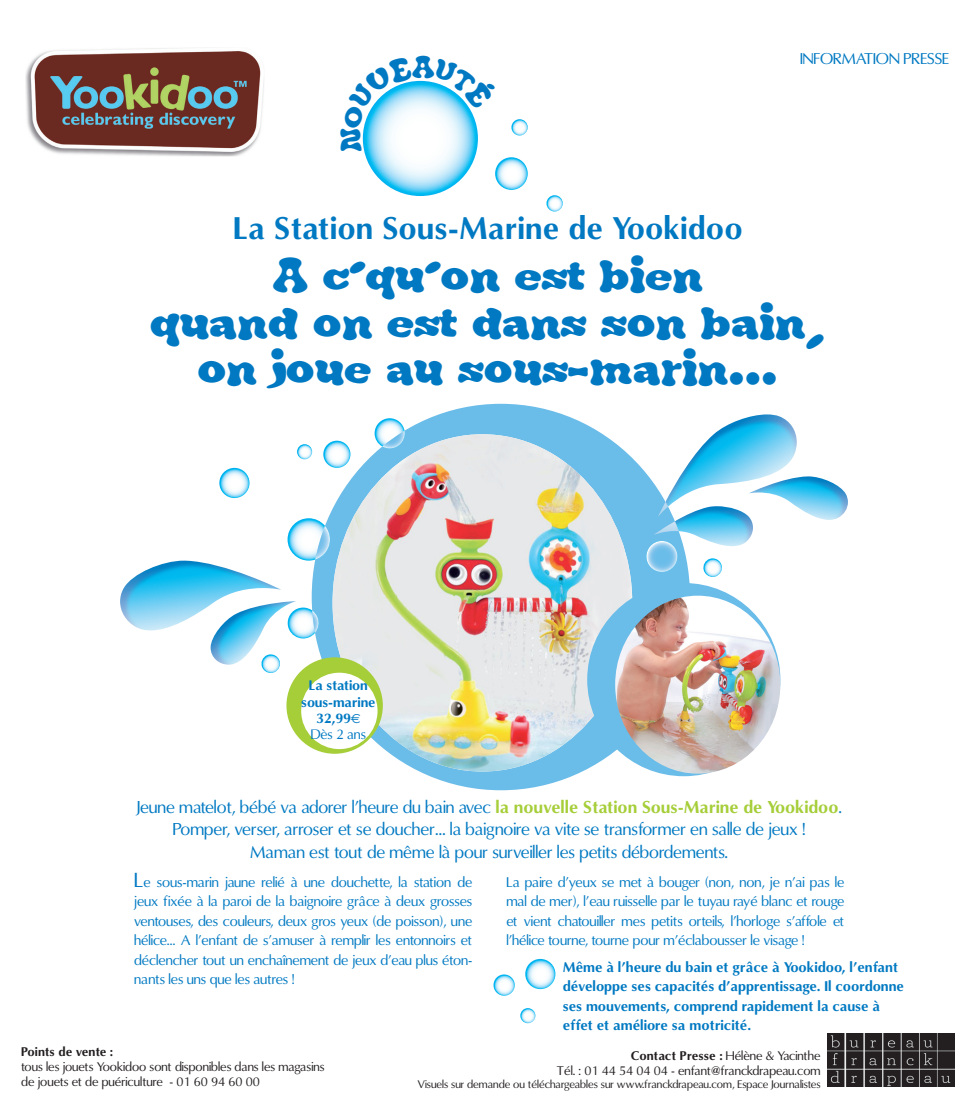
<style>
.page{position:relative;width:978px;height:1106px;background:#fff}
.page>*{position:absolute;margin:0;border:0;box-sizing:border-box;transform-origin:0 0}
.t1{font:45px/46.5px "J.Airplane swash";color:#0079c2;text-align:center}
.t2{font:700 30px "Omni";color:#0079c2}
.t3{font:16.5px/22.5px "Omni";letter-spacing:-.005em;color:#0079c2;text-align:center}
.t4{font:15px "Omni";color:#0079c2}
.t5{font:13.5px/19.5px "Omni";letter-spacing:-.005em;color:#0079c2;text-align:justify}
.t6{font:700 13.5px/19.5px "Omni";letter-spacing:-.005em;color:#0079c2}
.t7{font:700 13.2px/16px "Omni";letter-spacing:-.01em;color:#0079c2;text-align:center}
.t8{font:12px/15px "Omni";color:#231f20;text-align:right}
.t9{font:700 12px "Omni";letter-spacing:-.015em;color:#231f20}
.t10{font:10.5px "Omni";color:#231f20}
.s1{font-family:"Euro Sans";font-weight:400}
.s2{font-weight:400}
.s3{font-weight:700;color:#a6ce39}
.s4{font-size:19.5px}
.s5{font-weight:700}
</style>
<div class="page">
<img style="left:25px;top:48px;width:239px;height:108px">
<img style="left:828px;top:1033px;width:127px;height:53px">
<svg style="left:495px;top:157px;width:33px;height:33px"></svg>
<svg style="left:511px;top:119px;width:17px;height:16px"></svg>
<svg style="left:546px;top:195px;width:17px;height:16px"></svg>
<div style="left:312px;top:404px;width:378px;height:386px;background:#6abce9;border-radius:50%"></div>
<img style="left:333px;top:434px;width:299px;height:337px">
<div style="left:587px;top:583px;width:193px;height:193px;background:#6abce9;border-radius:50%"></div>
<img style="left:615px;top:595px;width:165px;height:178px">
<svg style="left:375px;top:418px;width:30px;height:30px"></svg>
<div style="left:286px;top:657px;width:97px;height:96px;background:#a6ce39;border-radius:50%"></div>
<div style="left:301px;top:672px;width:77px;height:77px;background:#fff;border-radius:50%"></div>
<svg style="left:288px;top:518px;width:42px;height:42px"></svg>
<svg style="left:219px;top:468px;width:31px;height:30px"></svg>
<svg style="left:323px;top:441px;width:27px;height:27px"></svg>
<svg style="left:297px;top:444px;width:15px;height:15px"></svg>
<img style="left:120px;top:560px;width:161px;height:70px">
<img style="left:211px;top:601px;width:85px;height:63px">
<svg style="left:286px;top:607px;width:33px;height:31px"></svg>
<svg style="left:260px;top:654px;width:21px;height:19px"></svg>
<img style="left:665px;top:414px;width:132px;height:92px">
<img style="left:658px;top:502px;width:10px;height:15px">
<img style="left:676px;top:506px;width:77px;height:40px">
<img style="left:654px;top:521px;width:25px;height:14px">
<svg style="left:646px;top:541px;width:33px;height:31px"></svg>
<svg style="left:703px;top:558px;width:19px;height:19px"></svg>
<img style="left:748px;top:476px;width:100px;height:44px">
<svg style="left:363px;top:81px;width:115px;height:115px"></svg>
<svg style="left:525px;top:958px;width:30px;height:31px"></svg>
<svg style="left:493px;top:974px;width:22px;height:21px"></svg>
<svg style="left:520px;top:1008px;width:15px;height:15px"></svg>
<svg style="left:362px;top:80px;width:116px;height:71px"></svg>
<p class="t4" style="left:800px;top:49px;width:151px">INFORMATION PRESSE</p>
<h2 class="t2" style="left:233px;top:208px;width:511px">La Station Sous-Marine de Yookidoo</h2>
<h1 class="t1" style="left:150px;top:250px;width:678px">A c’qu’on est bien<br>quand on est dans son bain , on joue au sous-marin…</h1>
<p class="t7" style="left:301px;top:677px;width:76px">La station sous-marine<br>32,99<span class="s1">€<br></span><span class="s2">Dès 2 ans</span></p>
<p class="t3" style="left:136px;top:795px;width:707px">Jeune matelot, bébé va adorer l’heure du bain avec <span class="s3">la nouvelle Station Sous-Marine de Yookidoo</span>.<br>Pomper, verser, arroser et se doucher… la baignoire va vite se transformer en salle de jeux !<br>Maman est tout de même là pour surveiller les petits débordements.</p>
<p class="t5" style="left:134px;top:872px;width:340px"><span class="s4">L</span>e sous-marin jaune relié à une douchette, la station de jeux fixée à la paroi de la baignoire grâce à deux grosses ventouses, des couleurs, deux gros yeux (de poisson), une hélice… A l’enfant de s’amuser à remplir les entonnoirs et déclencher tout un enchaînement de jeux d’eau plus éton&shy;nants les uns que les autres !</p>
<p class="t5" style="left:506px;top:872px;width:340px">La paire d’yeux se met à bouger (non, non, je n’ai pas le mal de mer), l’eau ruisselle par le tuyau rayé blanc et rouge et vient chatouiller mes petits orteils, l’horloge s’affole et l’hélice tourne, tourne pour m’éclabousser le visage !</p>
<p class="t6" style="left:563px;top:957px;width:343px">Même à l’heure du bain et grâce à Yookidoo, l’enfant développe ses capacités d’apprentissage. Il coordonne ses mouvements, comprend rapidement la cause à effet et améliore sa motricité.</p>
<p class="t9" style="left:21px;top:1044px;width:94px">Points de vente :</p>
<p class="t8" style="left:21px;top:1059px;width:305px;text-align:left">tous les jouets Yookidoo sont disponibles dans les magasins de jouets et de puériculture - 01 60 94 60 00</p>
<p class="t8" style="left:556px;top:1047px;width:266px"><span class="s5">Contact Presse :</span> Hélène &amp; Yacinthe<br>Tél. : 01 44 54 04 04 - enfant@franckdrapeau.com</p>
<p class="t10" style="left:417px;top:1077px;width:405px">Visuels sur demande ou téléchargeables sur www.franckdrapeau.com, Espace Journalistes</p>
</div>
